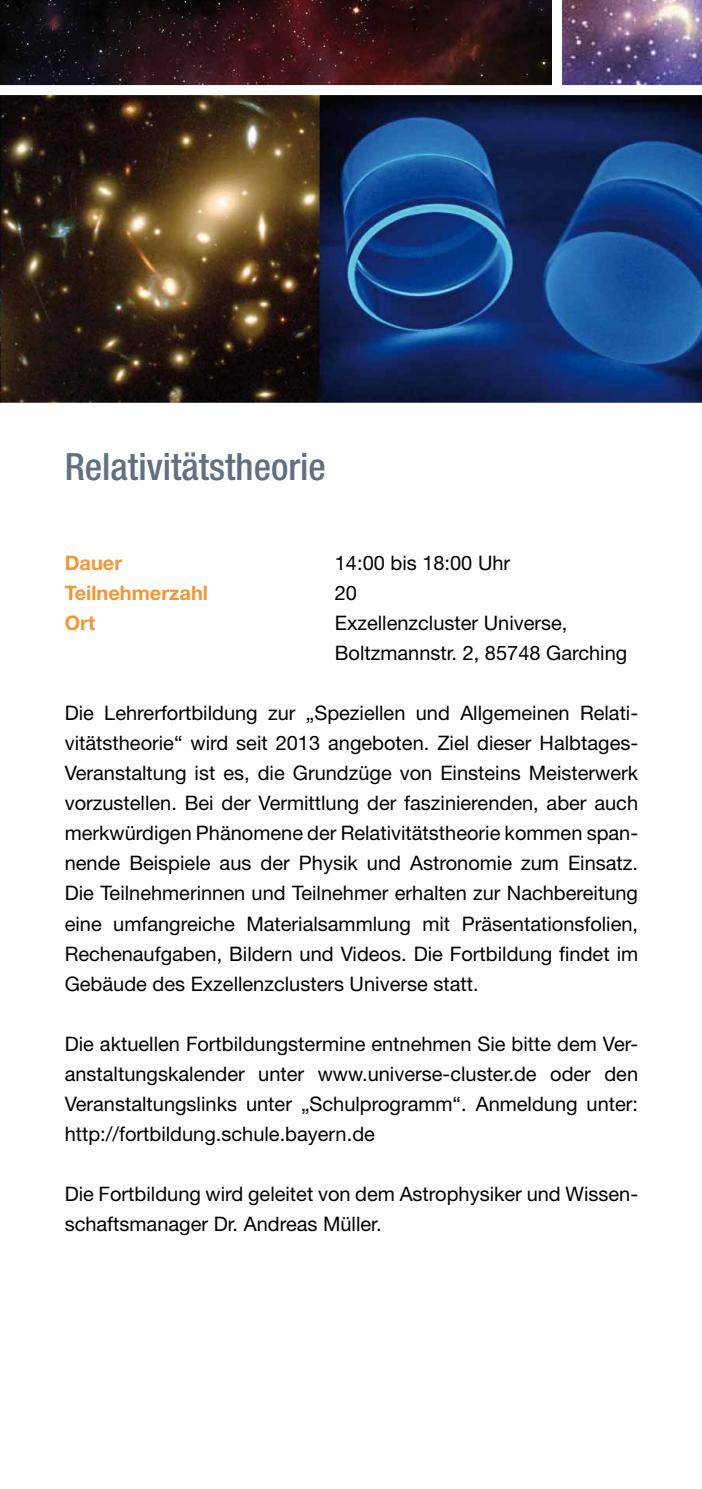
<style>
.page{position:relative;width:702px;height:1489px;background:#fff}
.page>*{position:absolute;margin:0;border:0;box-sizing:border-box;transform-origin:0 0}
.t1{font:500 condensed 37.5px "Helvetica Neue LT";color:#617080}
.t2{font:20px/30px "Helvetica Neue LT";color:#000}
.t3{font:700 20px "Helvetica Neue LT";color:#f29636}
</style>
<div class="page">
<svg style="left:0;top:0;width:552px;height:85px;background:#281113"></svg>
<img style="left:562px;top:0;width:140px;height:85px">
<img style="left:0;top:85px;width:702px;height:318px">
<h1 class="t1" style="left:65px;top:444px;width:263px">Relativitätstheorie</h1>
<p class="t3" style="left:65px;top:551px;width:59px">Dauer</p>
<p class="t2" style="left:335px;top:548px;width:177px">14:00 bis 18:00 Uhr</p>
<p class="t3" style="left:65px;top:581px;width:145px">Teilnehmerzahl</p>
<p class="t2" style="left:335px;top:578px;width:24px">20</p>
<p class="t3" style="left:65px;top:611px;width:32px">Ort</p>
<p class="t2" style="left:335px;top:608px;width:294px">Exzellenzcluster Universe,<br>Boltzmannstr. 2, 85748 Garching</p>
<p class="t2" style="left:65px;top:698px;width:575px;text-align:justify">Die Lehrerfortbildung zur „Speziellen und Allgemeinen Relati&shy;vitätstheorie“ wird seit 2013 angeboten. Ziel dieser Halbtages-Veranstaltung ist es, die Grundzüge von Einsteins Meisterwerk vorzustellen. Bei der Vermittlung der faszinierenden, aber auch merkwürdigen Phänomene der Relativitätstheorie kommen span&shy;nende Beispiele aus der Physik und Astronomie zum Einsatz.<br>Die Teilnehmerinnen und Teilnehmer erhalten zur Nachbereitung eine umfangreiche Materialsammlung mit Präsentationsfolien, Rechenaufgaben, Bildern und Videos. Die Fortbildung findet im Gebäude des Exzellenzclusters Universe statt.</p>
<p class="t2" style="left:65px;top:1028px;width:575px;text-align:justify">Die aktuellen Fortbildungstermine entnehmen Sie bitte dem Ver&shy;anstaltungskalender unter www.universe-cluster.de oder den Veranstaltungslinks unter „Schulprogramm“. Anmeldung unter: http://fortbildung.schule.bayern.de</p>
<p class="t2" style="left:65px;top:1178px;width:575px">Die Fortbildung wird geleitet von dem Astrophysiker und Wissen&shy;schaftsmanager Dr. Andreas Müller.</p>
</div>
